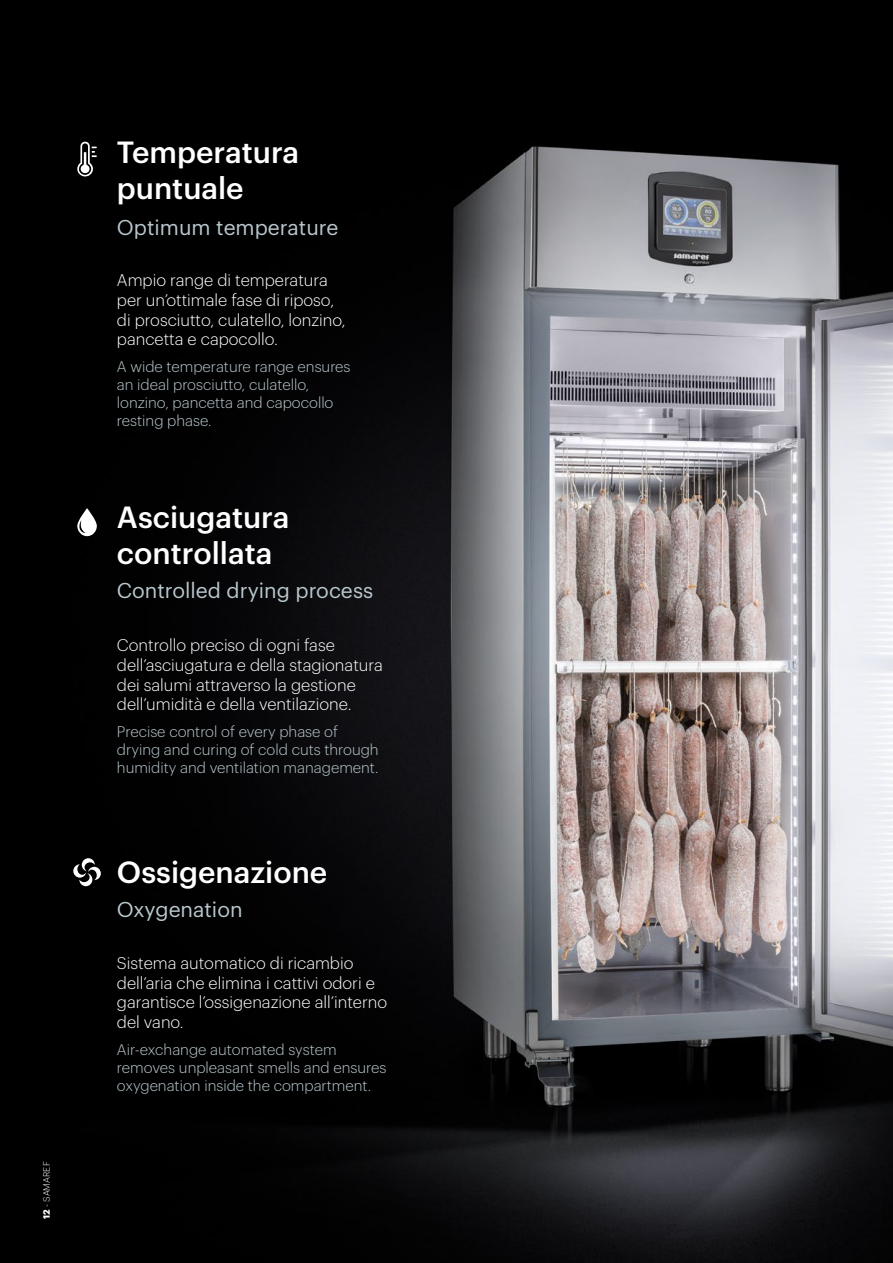
<style>
.page{position:relative;width:893px;height:1263px;background:#fff}
.page>*{position:absolute;margin:0;border:0;box-sizing:border-box;transform-origin:0 0}
.t1{font:500 30px/36px "Graphik";color:#fff}
.t2{font:21px "Graphik";color:#b9c8ce}
.t3{font:300 16.5px/19.8px "Graphik";color:#fff}
.t4{font:300 15px/18px "Graphik";color:#b9c8ce}
.t5{font:300 9px "Graphik";color:#fff}
.s1{font-weight:700}
</style>
<div class="page">
<img style="left:0;top:0;width:893px;height:1263px">
<svg style="left:77px;top:142px;width:20px;height:35px"></svg>
<svg style="left:77px;top:508px;width:20px;height:28px"></svg>
<svg style="left:73px;top:858px;width:28px;height:28px"></svg>
<p class="t5" style="left:40px;top:1219px;width:59px;rotate:-90deg"><span class="s1">12</span> - SAMAREF</p>
<h1 class="t1" style="left:117px;top:132px;width:184px">Temperatura puntuale</h1>
<p class="t2" style="left:117px;top:212px;width:223px">Optimum temperature</p>
<p class="t3" style="left:117px;top:269px;width:230px">Ampio range di temperatura per un’ottimale fase di riposo, di prosciutto, culatello, lonzino, pancetta e capocollo.</p>
<p class="t4" style="left:117px;top:356px;width:235px">A wide temperature range ensures an ideal prosciutto, culatello, lonzino, pancetta and capocollo resting phase.</p>
<h1 class="t1" style="left:117px;top:497px;width:174px">Asciugatura controllata</h1>
<p class="t2" style="left:117px;top:574px;width:258px">Controlled drying process</p>
<p class="t3" style="left:117px;top:634px;width:267px">Controllo preciso di ogni fase dell’asciugatura e della stagionatura dei salumi attraverso la gestione dell’umidità e della ventilazione.</p>
<p class="t4" style="left:117px;top:721px;width:263px">Precise control of every phase of drying and curing of cold cuts through humidity and ventilation management.</p>
<h1 class="t1" style="left:117px;top:851px;width:212px">Ossigenazione</h1>
<p class="t2" style="left:117px;top:893px;width:127px">Oxygenation</p>
<p class="t3" style="left:117px;top:951px;width:272px">Sistema automatico di ricambio dell’aria che elimina i cattivi odori e garantisce l’ossigenazione all’interno del vano.</p>
<p class="t4" style="left:117px;top:1039px;width:271px">Air-exchange automated system removes unpleasant smells and ensures oxygenation inside the compartment.</p>
</div>
